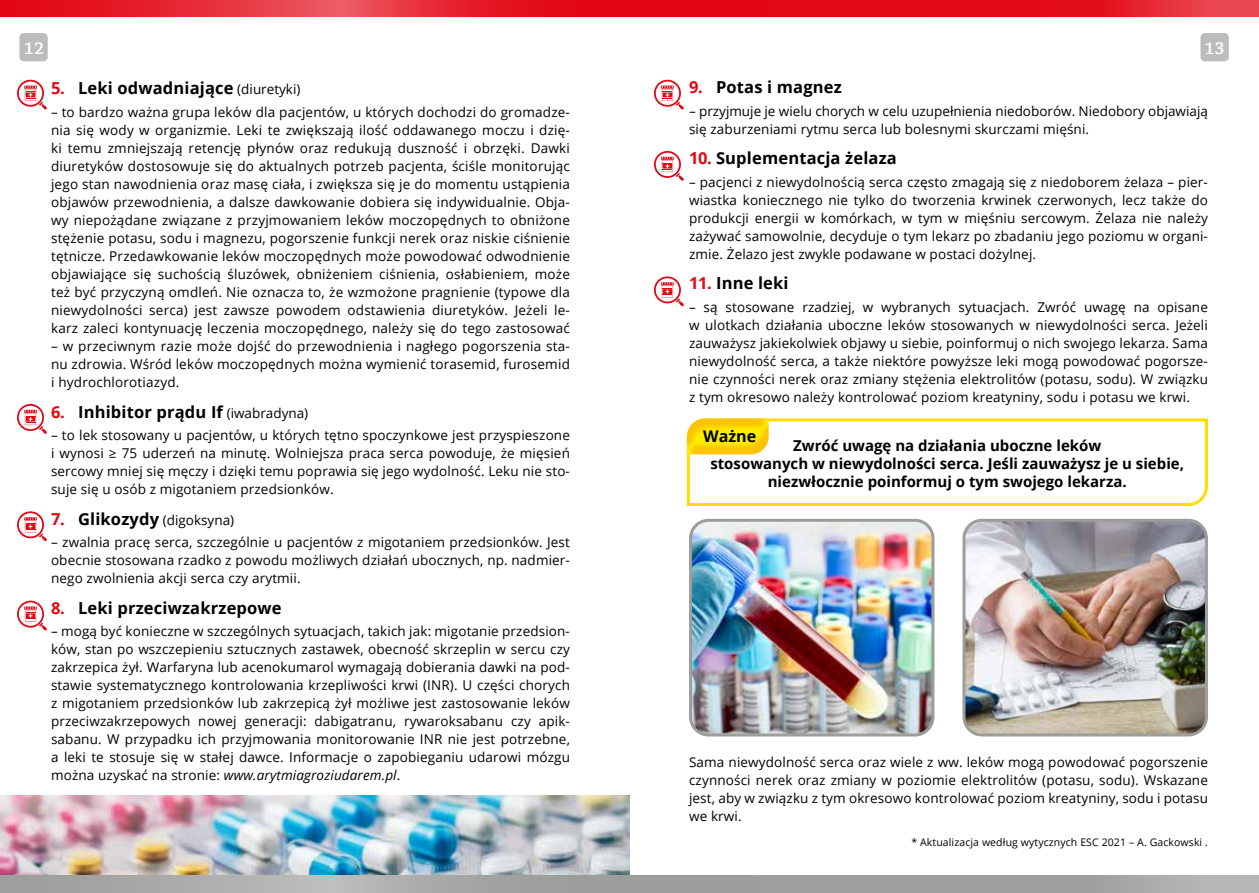
<style>
.page{position:relative;width:1259px;height:893px;background:#fff}
.page>*{position:absolute;margin:0;border:0;box-sizing:border-box;transform-origin:0 0}
.t1{font:600 18px "Chaparral Pro";color:#fff}
.t2{font:700 16.5px "Open Sans";letter-spacing:.01em;color:#000}
.t3{font:700 16.05px "Open Sans";color:#000}
.t4{font:700 15px/18px "Open Sans";color:#000;text-align:center}
.t5{font:13.5px/18px "Open Sans";letter-spacing:.01em;color:#000;text-align:justify}
.t6{font:10.5px "Open Sans";letter-spacing:.01em;color:#000}
.s1{color:#e30613}
.s2{font-weight:400;font-size:13.5px}
.s3{font-weight:700;font-size:16.5px;color:#e30613}
.s4{font-weight:700;font-size:16.5px}
.s5{font-style:italic}
</style>
<div class="page">
<svg style="left:0;top:0;width:1259px;height:17px;background:#e51c28"></svg>
<svg style="left:0;top:875px;width:1259px;height:18px;background:#a5a5a4"></svg>
<div style="left:19px;top:33px;width:29px;height:28px;background:#bcbcbc;border-radius:4px"></div>
<div style="left:1200px;top:33px;width:28px;height:28px;background:#bcbcbc;border-radius:4px"></div>
<img style="left:0;top:796px;width:629px;height:78px">
<svg style="left:17px;top:79px;width:30px;height:31px"></svg>
<svg style="left:654px;top:79px;width:30px;height:31px"></svg>
<svg style="left:654px;top:151px;width:30px;height:30px"></svg>
<svg style="left:654px;top:276px;width:30px;height:30px"></svg>
<svg style="left:17px;top:404px;width:30px;height:30px"></svg>
<svg style="left:17px;top:511px;width:30px;height:30px"></svg>
<svg style="left:17px;top:600px;width:30px;height:31px"></svg>
<img style="left:693px;top:520px;width:240px;height:215px">
<div style="left:689px;top:519px;width:245px;height:217px;border:3px solid #9d9d9c;border-radius:18px"></div>
<img style="left:966px;top:523px;width:238px;height:212px">
<div style="left:962px;top:519px;width:246px;height:217px;border:3px solid #9d9d9c;border-radius:18px"></div>
<svg style="left:686px;top:418px;width:522px;height:88px"></svg>
<div style="left:685px;top:417px;width:84px;height:39px;background:#f7a600;opacity:.5"></div>
<h1 class="t1" style="left:24px;top:38px;width:21px">12</h1>
<h1 class="t1" style="left:1205px;top:38px;width:21px">13</h1>
<p class="t2" style="left:51px;top:77px;width:251px"><span class="s1">5.</span> Leki odwadniające <span class="s2">(diuretyki)</span></p>
<p class="t5" style="left:51px;top:102px;width:520px">– to bardzo ważna grupa leków dla pacjentów, u których dochodzi do gromadze&shy;nia się wody w organizmie. Leki te zwiększają ilość oddawanego moczu i dzię&shy;ki temu zmniejszają retencję płynów oraz redukują duszność i obrzęki. Dawki diuretyków dostosowuje się do aktualnych potrzeb pacjenta, ściśle monitorując jego stan nawodnienia oraz masę ciała, i zwiększa się je do momentu ustąpienia objawów przewodnienia, a dalsze dawkowanie dobiera się indywidualnie. Obja&shy;wy niepożądane związane z przyjmowaniem leków moczopędnych to obniżone stężenie potasu, sodu i magnezu, pogorszenie funkcji nerek oraz niskie ciśnienie tętnicze. Przedawkowanie leków moczopędnych może powodować odwodnienie objawiające się suchością śluzówek, obniżeniem ciśnienia, osłabieniem, może też być przyczyną omdleń. Nie oznacza to, że wzmożone pragnienie (typowe dla niewydolności serca) jest zawsze powodem odstawienia diuretyków. Jeżeli le&shy;karz zaleci kontynuację leczenia moczopędnego, należy się do tego zastosować</p>
<p class="t5" style="left:51px;top:336px;width:520px">– w przeciwnym razie może dojść do przewodnienia i nagłego pogorszenia sta&shy;nu zdrowia. Wśród leków moczopędnych można wymienić torasemid, furosemid i hydrochlorotiazyd.</p>
<p class="t2" style="left:51px;top:400px;width:259px"><span class="s1">6.</span> Inhibitor prądu If <span class="s2">(iwabradyna)</span></p>
<p class="t5" style="left:51px;top:425px;width:520px">– to lek stosowany u pacjentów, u których tętno spoczynkowe jest przyspieszone i wynosi ≥ 75 uderzeń na minutę. Wolniejsza praca serca powoduje, że mięsień sercowy mniej się męczy i dzięki temu poprawia się jego wydolność. Leku nie sto&shy;suje się u osób z migotaniem przedsionków.</p>
<p class="t5" style="left:51px;top:510px;width:185px"><span class="s3">7.</span> <span class="s4">Glikozydy</span> (digoksyna)</p>
<p class="t5" style="left:51px;top:532px;width:520px">– zwalnia pracę serca, szczególnie u pacjentów z migotaniem przedsionków. Jest obecnie stosowana rzadko z powodu możliwych działań ubocznych, np. nadmier&shy;nego zwolnienia akcji serca czy arytmii.</p>
<p class="t2" style="left:51px;top:596px;width:232px"><span class="s1">8.</span> Leki przeciwzakrzepowe</p>
<p class="t5" style="left:51px;top:622px;width:520px">– mogą być konieczne w szczególnych sytuacjach, takich jak: migotanie przedsion&shy;ków, stan po wszczepieniu sztucznych zastawek, obecność skrzeplin w sercu czy zakrzepica żył. Warfaryna lub acenokumarol wymagają dobierania dawki na pod&shy;stawie systematycznego kontrolowania krzepliwości krwi (INR). U części chorych z migotaniem przedsionków lub zakrzepicą żył możliwe jest zastosowanie leków przeciwzakrzepowych nowej generacji: dabigatranu, rywaroksabanu czy apik&shy;sabanu. W przypadku ich przyjmowania monitorowanie INR nie jest potrzebne, a leki te stosuje się w stałej dawce. Informacje o zapobieganiu udarowi mózgu można uzyskać na stronie: <span class="s5">www.arytmiagroziudarem.pl</span>.</p>
<p class="t2" style="left:689px;top:76px;width:154px"><span class="s1">9.</span> Potas i magnez</p>
<p class="t5" style="left:689px;top:101px;width:520px">– przyjmuje je wielu chorych w celu uzupełnienia niedoborów. Niedobory objawiają się zaburzeniami rytmu serca lub bolesnymi skurczami mięśni.</p>
<p class="t2" style="left:689px;top:147px;width:209px"><span class="s1">10.</span> Suplementacja żelaza</p>
<p class="t5" style="left:689px;top:172px;width:520px">– pacjenci z niewydolnością serca często zmagają się z niedoborem żelaza – pier&shy;wiastka koniecznego nie tylko do tworzenia krwinek czerwonych, lecz także do produkcji energii w komórkach, w tym w mięśniu sercowym. Żelaza nie należy zażywać samowolnie, decyduje o tym lekarz po zbadaniu jego poziomu w organi&shy;zmie. Żelazo jest zwykle podawane w postaci dożylnej.</p>
<p class="t2" style="left:689px;top:272px;width:101px"><span class="s1">11.</span> Inne leki</p>
<p class="t5" style="left:689px;top:297px;width:520px">– są stosowane rzadziej, w wybranych sytuacjach. Zwróć uwagę na opisane w ulotkach działania uboczne leków stosowanych w niewydolności serca. Jeżeli zauważysz jakiekolwiek objawy u siebie, poinformuj o nich swojego lekarza. Sama niewydolność serca, a także niektóre powyższe leki mogą powodować pogorsze&shy;nie czynności nerek oraz zmiany stężenia elektrolitów (potasu, sodu). W związku z tym okresowo należy kontrolować poziom kreatyniny, sodu i potasu we krwi.</p>
<p class="t3" style="left:703px;top:425px;width:55px">Ważne</p>
<p class="t4" style="left:710px;top:437px;width:475px">Zwróć uwagę na działania uboczne leków<br>stosowanych w niewydolności serca. Jeśli zauważysz je u siebie, niezwłocznie poinformuj o tym swojego lekarza.</p>
<p class="t5" style="left:689px;top:753px;width:520px">Sama niewydolność serca oraz wiele z ww. leków mogą powodować pogorszenie czynności nerek oraz zmiany w poziomie elektrolitów (potasu, sodu). Wskazane jest, aby w związku z tym okresowo kontrolować poziom kreatyniny, sodu i potasu we krwi.</p>
<p class="t6" style="left:911px;top:835px;width:298px">* Aktualizacja według wytycznych ESC 2021 – A. Gackowski .</p>
</div>
